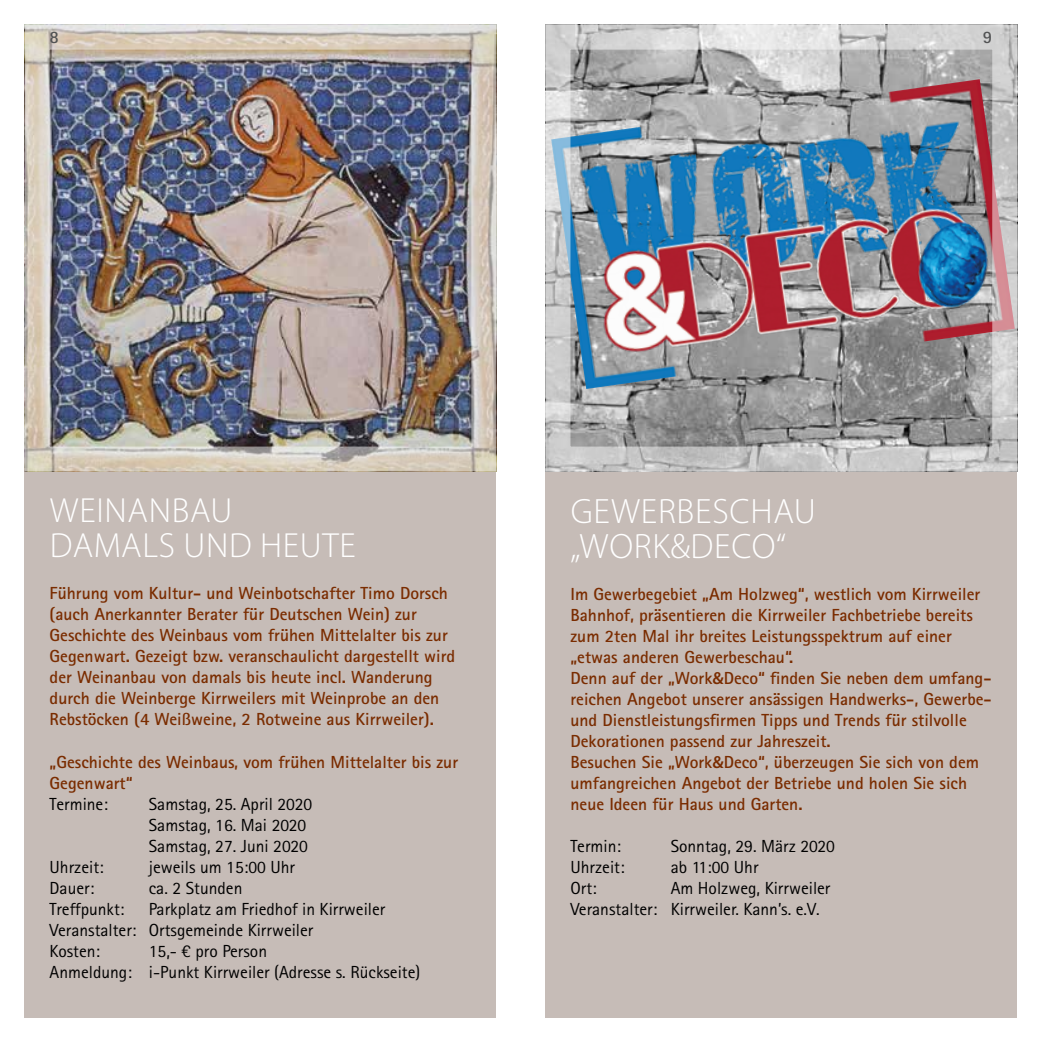
<style>
.page{position:relative;width:1042px;height:1042px;background:#fff}
.page>*{position:absolute;margin:0;border:0;box-sizing:border-box;transform-origin:0 0}
.t1{font:300 35.35px/35.4px "Myriad Pro";letter-spacing:.02em;color:#fff}
.t2{font:300 35px/35px "Myriad Pro";letter-spacing:.02em;color:#fff}
.t3{font:700 17.5px/21px "Rotis Sans Serif Std";color:#7a2c00}
.t4{font:17.5px/21px "Rotis Sans Serif Std";color:#000}
.t5{font:700 17.5px "Rotis Sans Serif Std";color:#525354}
.s1{font-family:"Myriad Pro";font-weight:600}
</style>
<div class="page">
<div style="left:546px;top:25px;width:471px;height:992px;background:#c6bcb7"></div>
<div style="left:25px;top:25px;width:471px;height:992px;background:#c6bcb7"></div>
<img style="left:572px;top:51px;width:419px;height:394px">
<img style="left:572px;top:79px;width:419px;height:310px">
<img style="left:51px;top:51px;width:419px;height:394px">
<div style="left:25px;top:25px;width:471px;height:446px;border:25px solid #fff"></div>
<div style="left:546px;top:25px;width:471px;height:446px;border:25px solid #fff"></div>
<p class="t5" style="left:50px;top:26px;width:11px">8</p>
<p class="t5" style="left:983px;top:26px;width:11px">9</p>
<h2 class="t2" style="left:50px;top:493px;width:307px">WEINANBAU<br>DAMALS UND HEUTE</h2>
<p class="t3" style="left:50px;top:583px;width:407px">Führung vom Kultur- und Weinbotschafter Timo Dorsch (auch Anerkannter Berater für Deutschen Wein) zur Geschichte des Weinbaus vom frühen Mittelalter bis zur Gegenwart. Gezeigt bzw. veranschaulicht dargestellt wird der Weinanbau von damals bis heute incl. Wanderung durch die Weinberge Kirrweilers mit Weinprobe an den Rebstöcken (4 Weißweine, 2 Rotweine aus Kirrweiler).</p>
<p class="t3" style="left:50px;top:751px;width:410px">„Geschichte des Weinbaus, vom frühen Mittelalter bis zur<br>Gegenwart“</p>
<p class="t4" style="left:50px;top:793px;width:60px">Termine:</p>
<p class="t4" style="left:149px;top:793px;width:165px">Samstag, 25. April 2020<br>Samstag, 16. Mai 2020<br>Samstag, 27. Juni 2020</p>
<p class="t4" style="left:50px;top:856px;width:56px">Uhrzeit:</p>
<p class="t4" style="left:149px;top:856px;width:148px">jeweils um 15:00 Uhr</p>
<p class="t4" style="left:50px;top:877px;width:46px">Dauer:</p>
<p class="t4" style="left:149px;top:877px;width:95px">ca. 2 Stunden</p>
<p class="t4" style="left:50px;top:898px;width:76px">Treffpunkt:</p>
<p class="t4" style="left:50px;top:898px;width:337px;text-indent:99px">Parkplatz am Friedhof in Kirrweiler<br>Veranstalter: Ortsgemeinde Kirrweiler<br>Kosten:</p>
<p class="t4" style="left:50px;top:940px;width:372px;text-indent:99px">15,- € pro Person<br>Anmeldung: i-Punkt Kirrweiler (Adresse s. Rückseite)</p>
<h1 class="t1" style="left:570px;top:493px;width:247px">GEWERBESCHAU „WORK&amp;DECO“</h1>
<p class="t3" style="left:570px;top:583px;width:423px">Im Gewerbegebiet „Am Holzweg“, westlich vom Kirrweiler Bahnhof, präsentieren die Kirrweiler Fachbetriebe bereits zum 2ten Mal ihr breites Leistungsspektrum auf einer „etwas anderen Gewerbeschau“.<br>Denn auf der „Work<span class="s1">&amp;</span>Deco“ finden Sie neben dem umfang&shy;reichen Angebot unserer ansässigen Handwerks-, Gewerbe&shy;und Dienstleistungsfirmen Tipps und Trends für stilvolle Dekorationen passend zur Jahreszeit.<br>Besuchen Sie „Work<span class="s1">&amp;</span>Deco“, überzeugen Sie sich von dem umfangreichen Angebot der Betriebe und holen Sie sich neue Ideen für Haus und Garten.</p>
<p class="t4" style="left:570px;top:835px;width:52px">Termin:</p>
<p class="t4" style="left:671px;top:835px;width:166px">Sonntag, 29. März 2020</p>
<p class="t4" style="left:570px;top:856px;width:56px">Uhrzeit:</p>
<p class="t4" style="left:671px;top:856px;width:89px">ab 11:00 Uhr</p>
<p class="t4" style="left:570px;top:877px;width:28px">Ort:</p>
<p class="t4" style="left:570px;top:877px;width:261px;text-indent:100px">Am Holzweg, Kirrweiler<br>Veranstalter: Kirrweiler. Kann’s. e.V.</p>
</div>
